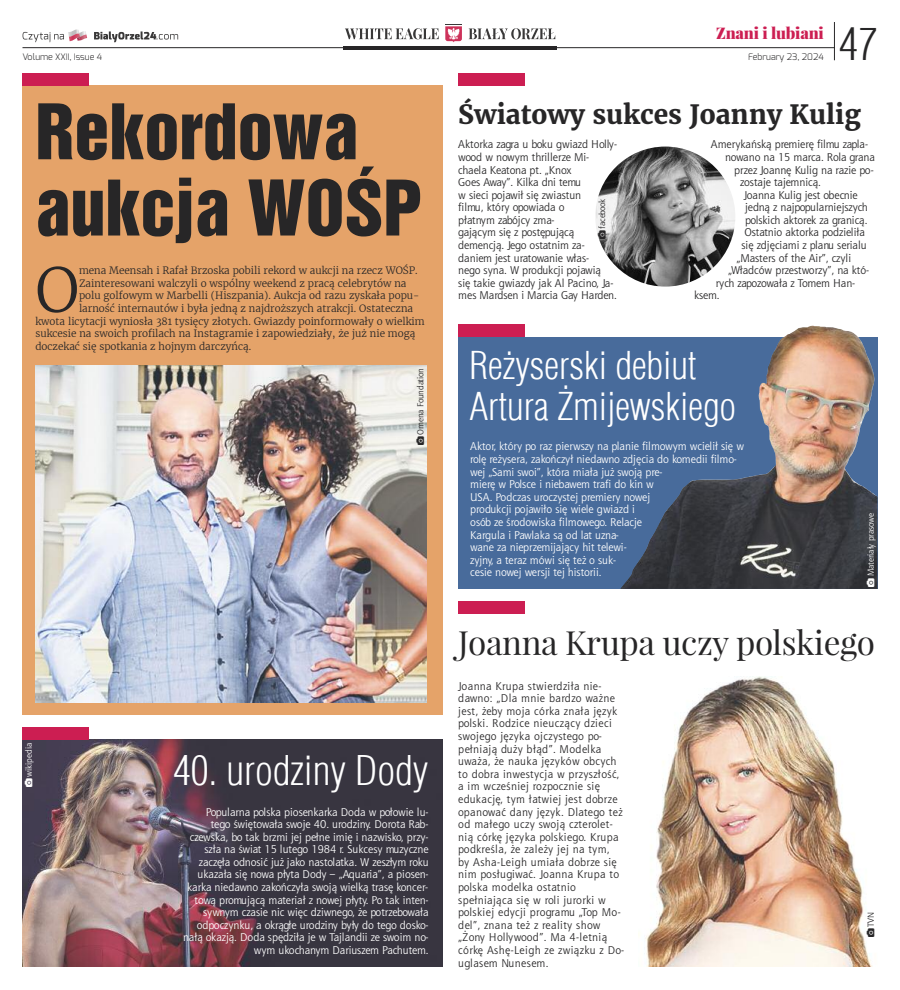
<style>
.page{position:relative;width:900px;height:990px;background:#fff}
.page>*{position:absolute;margin:0;border:0;box-sizing:border-box;transform-origin:0 0}
.t1{font:70px/76.2px "Switzerland Inserat";color:#272627}
.t2{font:300 60.75px "Merriweather";color:#272627}
.t3{font:300 43.62px "Switzerland Cond";color:#272627}
.t4{font:300 40px "Switzerland Cond";color:#fff}
.t5{font:300 37.5px/41.2px "Switzerland Cond";color:#fff}
.t6{font:32.5px "Playfair Display";letter-spacing:-.015em;color:#272627}
.t7{font:700 26.25px "Merriweather";color:#272627}
.t8{font:900 15.62px "Playfair Display";letter-spacing:-.015em;color:#cc1e52}
.t9{font:11.25px/12.6px "Aerton EFN";color:#fff}
.t10{font:11.25px/12.6px "Aerton EFN";color:#272627}
.t11{font:11.25px/12.6px "Aerton EFN";letter-spacing:.035em;color:#272627}
.t12{font:300 10px "Merriweather";color:#272627}
.t13{font:300 9px "Exo";color:#272627}
.t14{font:8.75px "Aerton EFN";color:#fff}
.t15{font:8.75px "Aerton EFN";letter-spacing:-.005em;color:#272627}
.t16{font:8.75px "Aerton EFN";letter-spacing:-.045em;color:#272627}
</style>
<div class="page">
<div style="left:22px;top:85px;width:421px;height:630px;background:#e5a369"></div>
<div style="left:22px;top:73px;width:67px;height:12px;background:#cc1e52"></div>
<img style="left:22px;top:740px;width:421px;height:226px">
<div style="left:22px;top:727px;width:67px;height:13px;background:#cc1e52"></div>
<img style="left:35px;top:366px;width:392px;height:336px">
<div style="left:458px;top:325px;width:67px;height:12px;background:#cc1e52"></div>
<div style="left:458px;top:337px;width:420px;height:252px;background:#486b9b"></div>
<img style="left:620px;top:325px;width:257px;height:264px">
<img style="left:644px;top:677px;width:229px;height:290px">
<div style="left:458px;top:602px;width:67px;height:12px;background:#cc1e52"></div>
<div style="left:458px;top:73px;width:67px;height:12px;background:#cc1e52"></div>
<img style="left:595px;top:147px;width:140px;height:140px;border-radius:50%">
<hr style="left:343px;top:46px;width:214px;height:3px;background:#272627">
<hr style="left:834px;top:22px;width:1px;height:38px;background:#272627">
<svg style="left:23px;top:30px;width:64px;height:12px"></svg>
<svg style="left:94px;top:31px;width:84px;height:11px"></svg>
<svg style="left:345px;top:28px;width:94px;height:11px"></svg>
<svg style="left:469px;top:28px;width:86px;height:11px"></svg>
<svg style="left:445px;top:26px;width:17px;height:16px"></svg>
<hr style="left:22px;top:47px;width:813px;height:1px;background:#272627">
<svg style="left:417px;top:436px;width:7px;height:9px"></svg>
<svg style="left:867px;top:929px;width:6px;height:8px"></svg>
<svg style="left:867px;top:578px;width:7px;height:9px"></svg>
<svg style="left:25px;top:779px;width:7px;height:8px"></svg>
<svg style="left:598px;top:230px;width:8px;height:9px"></svg>
<h3 class="t8" style="left:716px;top:25px;width:109px">Znani i lubiani</h3>
<p class="t13" style="left:22px;top:51px;width:81px">Volume XXII, Issue 4</p>
<p class="t13" style="left:748px;top:51px;width:77px">February 23, 2024</p>
<h3 class="t3" style="left:839px;top:19px;width:40px">47</h3>
<h1 class="t1" style="left:35px;top:93px;width:389px">Rekordowa aukcja WOŚP</h1>
<h2 class="t2" style="left:35px;top:252px;width:45px">O</h2>
<p class="t12" style="left:79px;top:264px;width:340px">mena Meensah i Rafał Brzoska pobili rekord w aukcji na rzecz WOŚP.</p>
<p class="t12" style="left:79px;top:277px;width:329px">Zainteresowani walczyli o wspólny weekend z pracą celebrytów na</p>
<p class="t12" style="left:79px;top:290px;width:342px">polu golfowym w Marbelli (Hiszpania). Aukcja od razu zyskała popu-</p>
<p class="t12" style="left:79px;top:302px;width:336px">larność internautów i była jedną z najdroższych atrakcji. Ostateczna</p>
<p class="t12" style="left:35px;top:315px;width:391px">kwota licytacji wyniosła 381 tysięcy złotych. Gwiazdy poinformowały o wielkim</p>
<p class="t12" style="left:35px;top:327px;width:381px">sukcesie na swoich profilach na Instagramie i zapowiedziały, że już nie mogą</p>
<p class="t12" style="left:35px;top:340px;width:217px">doczekać się spotkania z hojnym darczyńcą.</p>
<p class="t14" style="left:25px;top:777px;width:36px;rotate:-90deg">wikipedia</p>
<p class="t15" style="left:417px;top:435px;width:68px;rotate:-90deg">Omena Foundation</p>
<h3 class="t4" style="left:173px;top:747px;width:257px">40. urodziny Dody</h3>
<p class="t9" style="left:183px;top:806px;width:247px;text-align:right">Popularna polska piosenkarka Doda w połowie lu-<br>tego świętowała swoje 40. urodziny. Dorota Rab&shy;czewska, bo tak brzmi jej pełne imię i nazwisko, przy&shy;szła na świat 15 lutego 1984 r. Sukcesy muzyczne zaczęła odnosić już jako nastolatka. W zeszłym roku ukazała się nowa płyta Dody – „Aquaria”, a piosen&shy;karka niedawno zakończyła swoją wielką trasę koncer&shy;tową promującą materiał z nowej płyty. Po tak inten&shy;sywnym czasie nic więc dziwnego, że potrzebowała odpoczynku, a okrągłe urodziny były do tego dosko&shy;nałą okazją. Doda spędziła je w Tajlandii ze swoim no&shy;wym ukochanym Dariuszem Pachutem.</p>
<h3 class="t7" style="left:458px;top:98px;width:404px">Światowy sukces Joanny Kulig</h3>
<p class="t10" style="left:458px;top:139px;width:160px">Aktorka zagra u boku gwiazd Holly&shy;wood w nowym thrillerze Mi&shy;chaela Keatona pt. „Knox<br>Goes Away”. Kilka dni temu<br>w sieci pojawił się zwiastun<br>filmu, który opowiada o<br>płatnym zabójcy zma-<br>gającym się z postępującą demencją. Jego ostatnim za&shy;daniem jest uratowanie włas-<br>nego syna. W produkcji pojawią<br>się takie gwiazdy jak Al Pacino, Ja&shy;mes Mardsen i Marcia Gay Harden.</p>
<p class="t10" style="left:711px;top:139px;width:159px">Amerykańską premierę filmu zapla-</p>
<p class="t10" style="left:725px;top:152px;width:151px">nowano na 15 marca. Rola grana</p>
<p class="t10" style="left:734px;top:164px;width:141px">przez Joannę Kulig na razie po-</p>
<p class="t10" style="left:740px;top:177px;width:82px">zostaje tajemnicą.</p>
<p class="t10" style="left:744px;top:189px;width:116px">Joanna Kulig jest obecnie</p>
<p class="t10" style="left:745px;top:202px;width:124px">jedną z najpopularniejszych</p>
<p class="t10" style="left:745px;top:215px;width:124px">polskich aktorek za granicą.</p>
<p class="t10" style="left:744px;top:227px;width:122px">Ostatnio aktorka podzieliła</p>
<p class="t10" style="left:742px;top:240px;width:127px">się zdjęciami z planu serialu</p>
<p class="t10" style="left:736px;top:252px;width:116px">„Masters of the Air”, czyli</p>
<p class="t10" style="left:728px;top:265px;width:142px">„Władców przestworzy”, na któ-</p>
<p class="t10" style="left:716px;top:278px;width:141px">rych zapozowała z Tomem Han-</p>
<p class="t10" style="left:694px;top:290px;width:27px">ksem.</p>
<p class="t16" style="left:599px;top:229px;width:31px;rotate:-90deg">facebook</p>
<h3 class="t5" style="left:470px;top:345px;width:268px">Reżyserski debiut<br>Artura Żmijewskiego</h3>
<p class="t9" style="left:470px;top:441px;width:275px">Aktor, który po raz pierwszy na planie filmowym wcielił się w rolę reżysera, zakończył niedawno zdjęcia do komedii filmo&shy;wej „Sami swoi”, która miała już swoją pre-<br>mierę w Polsce i niebawem trafi do kin w<br>USA. Podczas uroczystej premiery nowej<br>produkcji pojawiło się wiele gwiazd i<br>osób ze środowiska filmowego. Relacje<br>Kargula i Pawlaka są od lat uzna-<br>wane za nieprzemijający hit telewi-<br>zyjny, a teraz mówi się też o suk-<br>cesie nowej wersji tej historii.</p>
<p class="t14" style="left:867px;top:576px;width:65px;rotate:-90deg">Materiały prasowe</p>
<h3 class="t6" style="left:458px;top:625px;width:418px">Joanna Krupa uczy polskiego</h3>
<p class="t11" style="left:458px;top:680px;width:167px">Joanna Krupa stwierdziła nie&shy;dawno: „Dla mnie bardzo ważne jest, żeby moja córka znała język polski. Rodzice nieuczący dzieci swojego języka ojczystego po&shy;pełniają duży błąd”. Modelka uważa, że nauka języków obcych to dobra inwestycja w przyszłość, a im wcześniej rozpocznie się edukację, tym łatwiej jest dobrze opanować dany język. Dlatego też od małego uczy swoją czterolet&shy;nią córkę języka polskiego. Krupa podkreśla, że zależy jej na tym,<br>by Asha-Leigh umiała dobrze się nim posługiwać. Joanna Krupa to polska modelka ostatnio spełniająca się w roli jurorki w polskiej edycji programu „Top Mo&shy;del”, znana też z reality show „Żony Hollywood”. Ma 4-letnią córkę Ashę-Leigh ze związku z Do&shy;uglasem Nunesem.</p>
<p class="t15" style="left:867px;top:927px;width:17px;rotate:-90deg">TVN</p>
</div>
